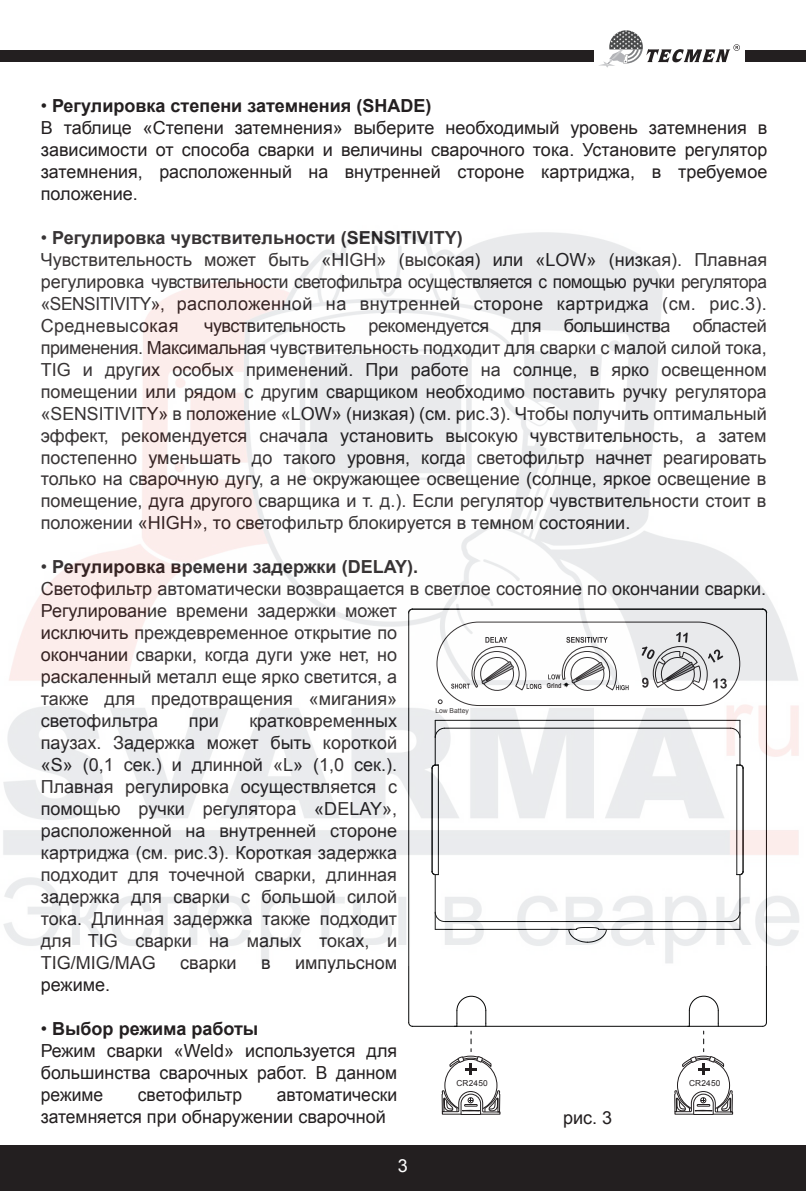
<style>
.page{position:relative;width:806px;height:1191px;background:#fff}
.page>*{position:absolute;margin:0;border:0;box-sizing:border-box;transform-origin:0 0}
.t1{font:18px/22px "Arial";color:#231f20}
.t2{font:18px "Arial";color:#fff}
.t3{font:8.2px "Arial";letter-spacing:.025em;color:#231f20}
.t4{font:6.8px "Arial";color:#231f20}
.t5{font:700 6.8px "Arial";color:#231f20;scale:.8 1}
.s1{font-weight:700}
</style>
<div class="page">
<div style="left:0;top:1145px;width:805px;height:46px;background:#231f20"></div>
<svg style="left:599px;top:30px;width:140px;height:38px"></svg>
<div style="left:0;top:51px;width:592px;height:11px;background:#231f20"></div>
<div style="left:744px;top:51px;width:61px;height:11px;background:#231f20"></div>
<hr style="left:765px;top:613px;width:1px;height:409px;background:#050606">
<hr style="left:408px;top:613px;width:1px;height:409px;background:#050606">
<hr style="left:687px;top:1025px;width:75px;height:1px;background:#050606">
<hr style="left:412px;top:1025px;width:44px;height:1px;background:#050606">
<hr style="left:454px;top:1025px;width:234px;height:1px;background:#050606">
<svg style="left:761px;top:1021px;width:5px;height:6px"></svg>
<svg style="left:408px;top:1021px;width:5px;height:6px"></svg>
<svg style="left:673px;top:995px;width:59px;height:120px"></svg>
<svg style="left:441px;top:995px;width:59px;height:120px"></svg>
<img style="left:3px;top:231px;width:796px;height:734px">
<p class="t1" style="left:41px;top:95px;width:727px">• <span class="s1">Регулировка степени затемнения (SHADE)<br></span>В таблице «Степени затемнения» выберите необходимый уровень затемнения в зависимости от способа сварки и величины сварочного тока. Установите регулятор затемнения, расположенный на внутренней стороне картриджа, в требуемое положение.</p>
<p class="t1" style="left:41px;top:227px;width:727px">• <span class="s1">Регулировка чувствительности (SENSITIVITY)<br></span>Чувствительность может быть «HIGH» (высокая) или «LOW» (низкая). Плавная регулировка чувствительности светофильтра осуществляется с помощью ручки регулятора «SENSITIVITY», расположенной на внутренней стороне картриджа (см. рис.3).<br>Средневысокая</p>
<p class="t1" style="left:41px;top:315px;width:727px;text-align:justify;text-indent:163px">чувствительность рекомендуется для большинства областей применения. Максимальная чувствительность подходит для сварки с малой силой тока, TIG и других особых применений. При работе на солнце, в ярко освещенном помещении или рядом с другим сварщиком необходимо поставить ручку регулятора «SENSITIVITY» в положение «LOW» (низкая) (см. рис.3). Чтобы получить оптимальный эффект, рекомендуется сначала установить высокую чувствительность, а затем постепенно уменьшать до такого уровня, когда светофильтр начнет реагировать только на сварочную дугу, а не окружающее освещение (солнце, яркое освещение в помещение, дуга другого сварщика и т. д.). Если регулятор чувствительности стоит в положении «HIGH», то светофильтр блокируется в темном состоянии.</p>
<p class="t1" style="left:41px;top:556px;width:726px">• <span class="s1">Регулировка времени задержки (DELAY).<br></span>Светофильтр автоматически возвращается в светлое состояние по окончании сварки.<br>Регулирование времени задержки может<br>исключить преждевременное открытие по<br>окончании сварки, когда дуги уже нет, но<br>раскаленный металл еще ярко светится, а<br>также для предотвращения «мигания»<br>светофильтра</p>
<p class="t5" style="left:546px;top:681px;width:20px">Grind</p>
<p class="t4" style="left:435px;top:706px;width:35px">Low Battey</p>
<p class="t1" style="left:41px;top:709px;width:357px;text-align:justify;text-indent:208px">кратковременных паузах. Задержка может быть короткой «S» (0,1 сек.) и длинной «L» (1,0 сек.).<br>Плавная регулировка осуществляется с помощью ручки регулятора «DELAY», расположенной на внутренней стороне картриджа (см. рис.3). Короткая задержка подходит для точечной сварки, длинная задержка для сварки с большой силой тока. Длинная задержка также подходит для TIG сварки на малых токах, и TIG/MIG/MAG</p>
<p class="t1" style="left:189px;top:709px;width:31px">при</p>
<p class="t1" style="left:180px;top:951px;width:58px">сварки</p>
<p class="t1" style="left:261px;top:951px;width:11px">в</p>
<p class="t1" style="left:295px;top:951px;width:103px">импульсном</p>
<p class="t1" style="left:41px;top:973px;width:71px">режиме.</p>
<p class="t1" style="left:41px;top:1017px;width:357px">• <span class="s1">Выбор режима работы<br></span>Режим сварки «Weld» используется для большинства сварочных работ. В данном режиме</p>
<p class="t1" style="left:138px;top:1084px;width:106px">светофильтр</p>
<p class="t1" style="left:41px;top:1084px;width:357px;text-indent:236px">автоматически затемняется при обнаружении сварочной</p>
<p class="t2" style="left:398px;top:1153px;width:12px">3</p>
<p class="t3" style="left:456px;top:1078px;width:33px">CR2450</p>
<p class="t3" style="left:688px;top:1078px;width:33px">CR2450</p>
<p class="t1" style="left:562px;top:1107px;width:51px">рис. 3</p>
</div>
